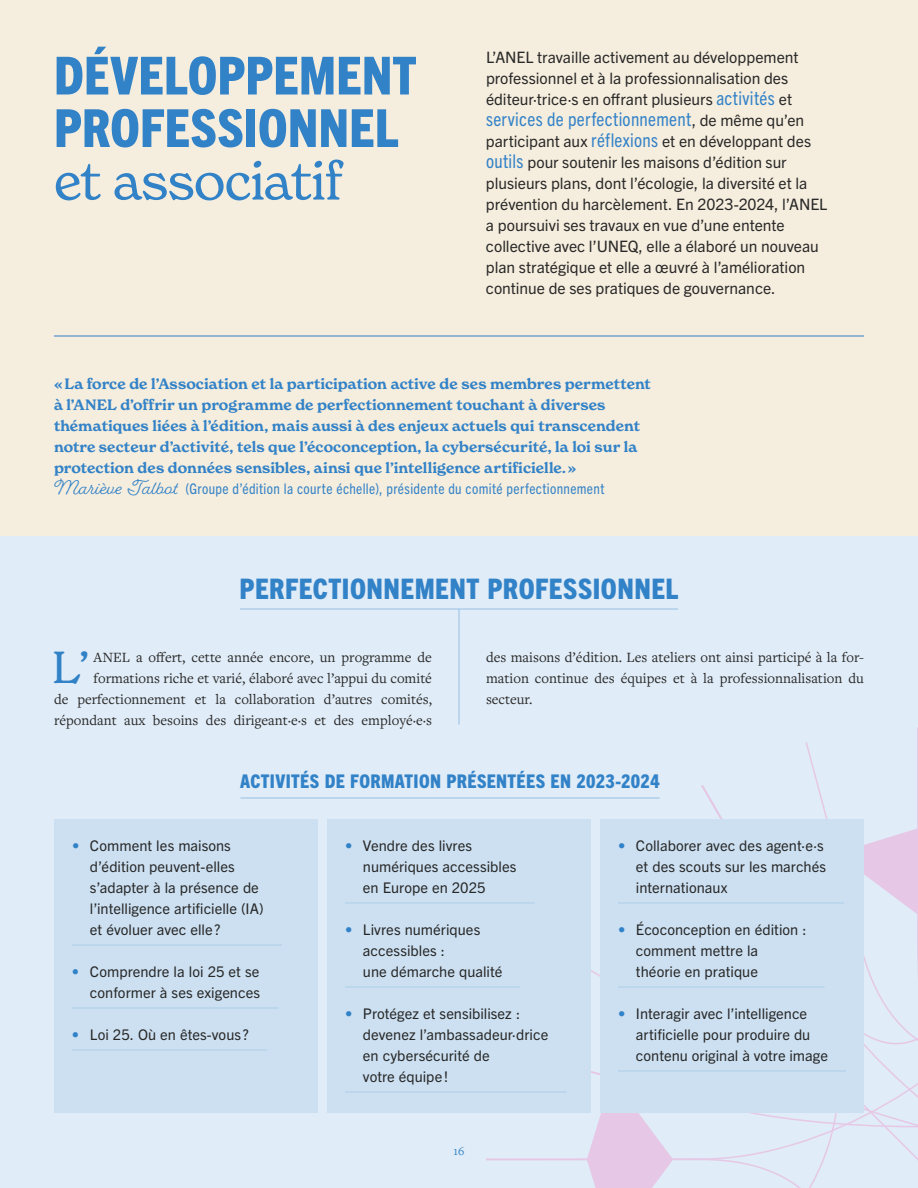
<style>
.page{position:relative;width:918px;height:1188px;background:#fff}
.page>*{position:absolute;margin:0;border:0;box-sizing:border-box;transform-origin:0 0}
.t1{font:800 condensed 52.5px/52.5px "Trade Gothic Next LT Pro";color:#3282c8}
.t2{font:52.5px "New Spirit";letter-spacing:-.02em;color:#3282c8}
.t3{font:44.25px "New Spirit";color:#3282c8}
.t4{font:800 condensed 28.35px "Trade Gothic Next LT Pro";letter-spacing:.015em;color:#3282c8}
.t5{font:800 condensed 18.9px "Trade Gothic Next LT Pro";letter-spacing:.02em;color:#3282c8}
.t6{font:condensed 18.9px "Trade Gothic Next LT Pro";letter-spacing:.015em;color:#3282c8}
.t7{font:15.75px/21px "Trade Gothic Next LT Pro";color:#282828}
.t8{font:14.7px/21px "Trade Gothic Next LT Pro";color:#282828}
.t9{font:600 14.7px/21px "New Spirit";color:#3282c8}
.t10{font:14.7px/21px "Freight Text Pro";color:#282828;text-align:right}
.t11{font:condensed 14.7px "Trade Gothic Next LT Pro";letter-spacing:.025em;color:#3282c8}
.t12{font:12.6px "Freight Text Pro";color:#3282c8}
.s1{font-stretch:condensed;font-size:18.9px;color:#3282c8}
.s2{font-stretch:normal;font-size:15.75px;color:#282828}
.s3{font-family:"Fairwater Script";font-stretch:normal;font-size:17.85px}
.s4{color:#3282c8}
</style>
<div class="page">
<div style="left:0;top:536px;width:918px;height:652px;background:#e0ecf7"></div>
<div style="left:0;top:0;width:918px;height:536px;background:#f5eddd"></div>
<hr style="left:459px;top:609px;width:1px;height:115px;background:#98c1e3">
<svg style="left:486px;top:728px;width:432px;height:460px"></svg>
<hr style="left:240px;top:609px;width:438px;height:1px;background:#98c1e3">
<hr style="left:240px;top:798px;width:420px;height:1px;background:#98c1e3">
<div style="left:54px;top:819px;width:264px;height:294px;background:#cce0f1"></div>
<hr style="left:72px;top:945px;width:210px;height:1px;background:#adcde9">
<hr style="left:72px;top:1008px;width:206px;height:1px;background:#adcde9">
<hr style="left:72px;top:1050px;width:195px;height:1px;background:#adcde9">
<div style="left:327px;top:819px;width:264px;height:294px;background:#cce0f1"></div>
<hr style="left:345px;top:903px;width:189px;height:1px;background:#adcde9">
<hr style="left:345px;top:987px;width:175px;height:1px;background:#adcde9">
<hr style="left:345px;top:1092px;width:221px;height:1px;background:#adcde9">
<div style="left:600px;top:819px;width:264px;height:294px;background:#cce0f1"></div>
<hr style="left:618px;top:903px;width:226px;height:1px;background:#adcde9">
<hr style="left:618px;top:987px;width:207px;height:1px;background:#adcde9">
<hr style="left:618px;top:1071px;width:228px;height:1px;background:#adcde9">
<hr style="left:54px;top:336px;width:810px;height:1px;background:#3282c8">
<h1 class="t1" style="left:54px;top:46px;width:364px">DÉVELOPPEMENT<br>PROFESSIONNEL</h1>
<h1 class="t2" style="left:54px;top:148px;width:290px">et associatif</h1>
<p class="t7" style="left:486px;top:46px;width:314px">L’ANEL travaille activement au développement professionnel et à la professionnalisation des éditeur·trice·s en offrant plusieurs <span class="s1">activités</span> et</p>
<p class="t6" style="left:486px;top:106px;width:320px">services de perfectionnement<span class="s2">, de même qu’en</span></p>
<p class="t7" style="left:486px;top:130px;width:343px">participant aux <span class="s1">réflexions</span> et en développant des <span class="s1">outils</span> pour soutenir les maisons d’édition sur plusieurs plans, dont l’écologie, la diversité et la prévention du harcèlement. En 2023‑2024, l’ANEL a poursuivi ses travaux en vue d’une entente collective avec l’UNEQ, elle a élaboré un nouveau plan stratégique et elle a œuvré à l’amélioration continue de ses pratiques de gouvernance.</p>
<p class="t9" style="left:54px;top:373px;width:598px">«La force de l’Association et la participation active de ses membres permettent à l’ANEL d’offrir un programme de perfectionnement touchant à diverses thématiques liées à l’édition, mais aussi à des enjeux actuels qui transcendent notre secteur d’activité, tels que l’écoconception, la cybersécurité, la loi sur la protection des données sensibles, ainsi que l’intelligence artificielle.»</p>
<p class="t11" style="left:54px;top:478px;width:552px"><span class="s3">Mariève Talbot</span> (Groupe d’édition la courte échelle), présidente du comité perfectionnement</p>
<h3 class="t4" style="left:240px;top:569px;width:440px">PERFECTIONNEMENT PROFESSIONNEL</h3>
<h2 class="t3" style="left:52px;top:639px;width:39px">L’</h2>
<p class="t10" style="left:54px;top:646px;width:380px">ANEL a offert, cette année encore, un programme de formations riche et varié, élaboré avec l’appui du comité<br>de perfectionnement et la collaboration d’autres comités, répondant aux besoins des dirigeant·e·s et des employé·e·s</p>
<p class="t10" style="left:486px;top:646px;width:380px;text-align:justify">des maisons d’édition. Les ateliers ont ainsi participé à la for‑ mation continue des équipes et à la professionnalisation du secteur.</p>
<p class="t5" style="left:240px;top:768px;width:421px">ACTIVITÉS DE FORMATION PRÉSENTÉES EN 2023‑2024</p>
<p class="t8" style="left:90px;top:834px;width:175px;text-indent:-18px"><span class="s4">•</span> Comment les maisons d’édition peuvent‑elles s’adapter à la présence de l’intelligence artificielle (IA) et évoluer avec elle?</p>
<p class="t8" style="left:72px;top:960px;width:190px;text-align:right"><span class="s4">•</span> Comprendre la loi 25 et se conformer à ses exigences</p>
<p class="t8" style="left:72px;top:1023px;width:179px"><span class="s4">•</span> Loi 25. Où en êtes‑vous ?</p>
<p class="t8" style="left:363px;top:834px;width:155px;text-indent:-18px"><span class="s4">•</span> Vendre des livres numériques accessibles en Europe en 2025</p>
<p class="t8" style="left:363px;top:918px;width:141px;text-indent:-18px"><span class="s4">•</span> Livres numériques accessibles :<br>une démarche qualité</p>
<p class="t8" style="left:363px;top:1002px;width:187px;text-indent:-18px"><span class="s4">•</span> Protégez et sensibilisez : devenez l’ambassadeur·drice en cybersécurité de<br>votre équipe!</p>
<p class="t12" style="left:454px;top:1143px;width:12px">16</p>
<p class="t8" style="left:636px;top:834px;width:192px;text-indent:-18px"><span class="s4">•</span> Collaborer avec des agent·e·s et des scouts sur les marchés internationaux</p>
<p class="t8" style="left:636px;top:918px;width:172px;text-indent:-18px"><span class="s4">•</span> Écoconception en édition : comment mettre la théorie en pratique</p>
<p class="t8" style="left:636px;top:1002px;width:194px;text-indent:-18px"><span class="s4">•</span> Interagir avec l’intelligence artificielle pour produire du contenu original à votre image</p>
</div>
